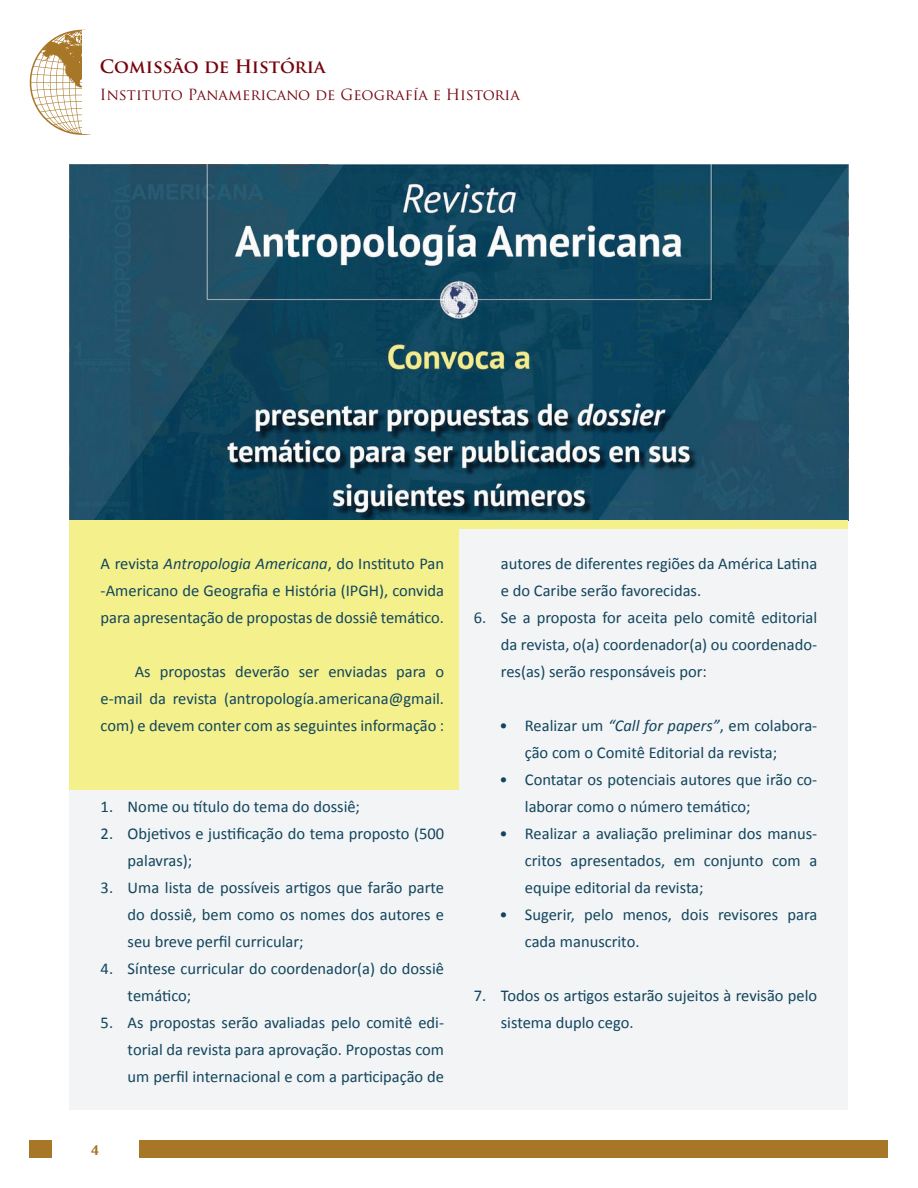
<style>
.page{position:relative;width:918px;height:1188px;background:#fff}
.page>*{position:absolute;margin:0;border:0;box-sizing:border-box;transform-origin:0 0}
.t1{font:700 18px "Trajan Pro";color:#76030d}
.t2{font:16.5px/27px "Calibri";color:#12455d}
.t3{font:15px "Trajan Pro";color:#76030d}
.t4{font:700 15px "Novarese IT Cby BT";color:#a77626}
.s1{font-style:italic}
</style>
<div class="page">
<div style="left:30px;top:1140px;width:858px;height:18px;background:#a77626"></div>
<div style="left:52px;top:1140px;width:86px;height:19px;background:#fff"></div>
<svg style="left:30px;top:30px;width:62px;height:105px"></svg>
<div style="left:82px;top:30px;width:63px;height:104px;background:#fff"></div>
<div style="left:70px;top:521px;width:778px;height:589px;background:#f2f4f5"></div>
<div style="left:70px;top:528px;width:389px;height:262px;background:#f4f18d"></div>
<img style="left:70px;top:165px;width:778px;height:356px">
<div style="left:70px;top:521px;width:778px;height:8px;background:#f4f18d"></div>
<p class="t1" style="left:100px;top:55px;width:227px">Comissão de História</p>
<p class="t3" style="left:100px;top:85px;width:421px">Instituto Panamericano de Geografía e Historia</p>
<p class="t2" style="left:101px;top:550px;width:345px;text-align:justify">A revista <span class="s1">Antropologia Americana</span>, do Instituto Pan -Americano de Geografia e História (IPGH), convida para apresentação de propostas de dossiê temático.</p>
<p class="t2" style="left:101px;top:658px;width:345px;text-align:justify;text-indent:34px">As propostas deverão ser enviadas para o e-mail da revista (antropología.americana@gmail. com) e devem conter com as seguintes informação :</p>
<p class="t2" style="left:101px;top:793px;width:261px">1. Nome ou título do tema do dossiê;</p>
<p class="t2" style="left:128px;top:820px;width:318px;text-indent:-27px">2. Objetivos e justificação do tema proposto (500 palavras);</p>
<p class="t2" style="left:128px;top:874px;width:318px;text-align:justify;text-indent:-27px">3. Uma lista de possíveis artigos que farão parte do dossiê, bem como os nomes dos autores e seu breve perfil curricular;</p>
<p class="t2" style="left:128px;top:955px;width:318px;text-indent:-27px">4. Síntese curricular do coordenador(a) do dossiê temático;</p>
<p class="t2" style="left:128px;top:1009px;width:318px;text-align:justify;text-indent:-27px">5. As propostas serão avaliadas pelo comitê edi&shy;torial da revista para aprovação. Propostas com um perfil internacional e com a participação de</p>
<p class="t4" style="left:91px;top:1141px;width:10px">4</p>
<p class="t2" style="left:501px;top:550px;width:318px">autores de diferentes regiões da América Latina e do Caribe serão favorecidas.</p>
<p class="t2" style="left:501px;top:604px;width:318px;text-align:justify;text-indent:-27px">6. Se a proposta for aceita pelo comitê editorial da revista, o(a) coordenador(a) ou coordenado&shy;res(as) serão responsáveis por:</p>
<p class="t2" style="left:525px;top:712px;width:294px;text-indent:-26px">• Realizar um <span class="s1">“Call for papers”</span>, em colabora&shy;ção com o Comitê Editorial da revista;</p>
<p class="t2" style="left:525px;top:766px;width:294px;text-indent:-26px">• Contatar os potenciais autores que irão co&shy;laborar como o número temático;</p>
<p class="t2" style="left:525px;top:820px;width:294px;text-align:justify;text-indent:-26px">• Realizar a avaliação preliminar dos manus&shy;critos apresentados, em conjunto com a equipe editorial da revista;</p>
<p class="t2" style="left:525px;top:901px;width:294px;text-indent:-26px">• Sugerir, pelo menos, dois revisores para cada manuscrito.</p>
<p class="t2" style="left:501px;top:982px;width:318px;text-indent:-27px">7. Todos os artigos estarão sujeitos à revisão pelo sistema duplo cego.</p>
</div>
